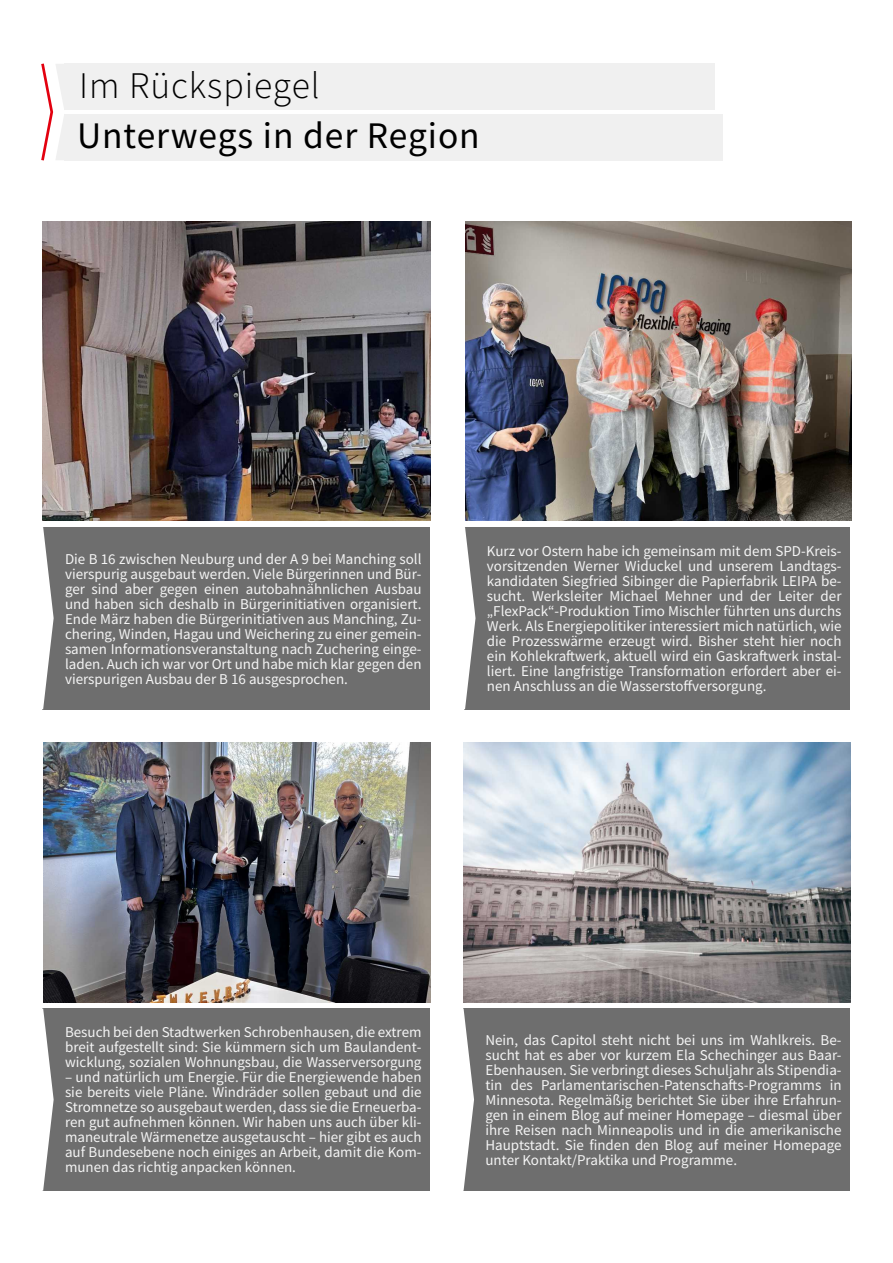
<style>
.page{position:relative;width:893px;height:1263px;background:#fff}
.page>*{position:absolute;margin:0;border:0;box-sizing:border-box;transform-origin:0 0}
.t1{font:37.5px "Source Sans Pro";letter-spacing:.025em;color:#000}
.t2{font:300 37.5px "Source Sans Pro";letter-spacing:.025em;color:#000}
.t3{font:15px/15px "Source Sans Pro";color:#f4f4f4;text-align:justify}
</style>
<div class="page">
<img style="left:463px;top:743px;width:387px;height:259px">
<div style="left:463px;top:1008px;width:387px;height:183px;background:#6e6e6e"></div>
<svg style="left:463px;top:1008px;width:11px;height:183px"></svg>
<img style="left:43px;top:743px;width:387px;height:259px">
<div style="left:43px;top:1008px;width:387px;height:183px;background:#6e6e6e"></div>
<svg style="left:42px;top:1008px;width:12px;height:183px"></svg>
<img style="left:465px;top:221px;width:387px;height:300px">
<div style="left:465px;top:527px;width:385px;height:182px;background:#6e6e6e"></div>
<svg style="left:464px;top:527px;width:13px;height:183px"></svg>
<img style="left:43px;top:221px;width:388px;height:300px">
<div style="left:43px;top:527px;width:387px;height:182px;background:#6e6e6e"></div>
<svg style="left:42px;top:527px;width:13px;height:183px"></svg>
<div style="left:64px;top:64px;width:650px;height:46px;background:#f0f0f0"></div>
<div style="left:64px;top:114px;width:659px;height:46px;background:#f0f0f0"></div>
<svg style="left:41px;top:63px;width:32px;height:98px"></svg>
<h1 class="t2" style="left:79px;top:70px;width:242px">Im Rückspiegel</h1>
<h1 class="t1" style="left:77px;top:120px;width:404px">Unterwegs in der Region</h1>
<p class="t3" style="left:65px;top:552px;width:358px">Die B 16 zwischen Neuburg und der A 9 bei Manching soll vierspurig ausgebaut werden. Viele Bürgerinnen und Bür&shy;ger sind aber gegen einen autobahnähnlichen Ausbau und haben sich deshalb in Bürgerinitiativen organisiert.<br>Ende März haben die Bürgerinitiativen aus Manching, Zu&shy;chering, Winden, Hagau und Weichering zu einer gemein&shy;samen Informationsveranstaltung nach Zuchering einge&shy;laden. Auch ich war vor Ort und habe mich klar gegen den vierspurigen Ausbau der B 16 ausgesprochen.</p>
<p class="t3" style="left:487px;top:545px;width:356px">Kurz vor Ostern habe ich gemeinsam mit dem SPD-Kreis&shy;vorsitzenden Werner Widuckel und unserem Landtags&shy;kandidaten Siegfried Sibinger die Papierfabrik LEIPA be&shy;sucht. Werksleiter Michael Mehner und der Leiter der „FlexPack“-Produktion Timo Mischler führten uns durchs Werk. Als Energiepolitiker interessiert mich natürlich, wie die Prozesswärme erzeugt wird. Bisher steht hier noch ein Kohlekraftwerk, aktuell wird ein Gaskraftwerk instal&shy;liert. Eine langfristige Transformation erfordert aber ei&shy;nen Anschluss an die Wasserstoffversorgung.</p>
<p class="t3" style="left:65px;top:1026px;width:358px">Besuch bei den Stadtwerken Schrobenhausen, die extrem breit aufgestellt sind: Sie kümmern sich um Baulandent&shy;wicklung, sozialen Wohnungsbau, die Wasserversorgung</p>
<p class="t3" style="left:65px;top:1071px;width:358px">– und natürlich um Energie. Für die Energiewende haben sie bereits viele Pläne. Windräder sollen gebaut und die Stromnetze so ausgebaut werden, dass sie die Erneuerba&shy;ren gut aufnehmen können. Wir haben uns auch über kli&shy;maneutrale Wärmenetze ausgetauscht – hier gibt es auch auf Bundesebene noch einiges an Arbeit, damit die Kom&shy;munen das richtig anpacken können.</p>
<p class="t3" style="left:485px;top:1034px;width:358px">Nein, das Capitol steht nicht bei uns im Wahlkreis. Be&shy;sucht hat es aber vor kurzem Ela Schechinger aus Baar-Ebenhausen. Sie verbringt dieses Schuljahr als Stipendia&shy;tin des Parlamentarischen-Patenschafts-Programms in Minnesota. Regelmäßig berichtet Sie über ihre Erfahrun&shy;gen in einem Blog auf meiner Homepage – diesmal über ihre Reisen nach Minneapolis und in die amerikanische Hauptstadt. Sie finden den Blog auf meiner Homepage unter Kontakt/Praktika und Programme.</p>
</div>
